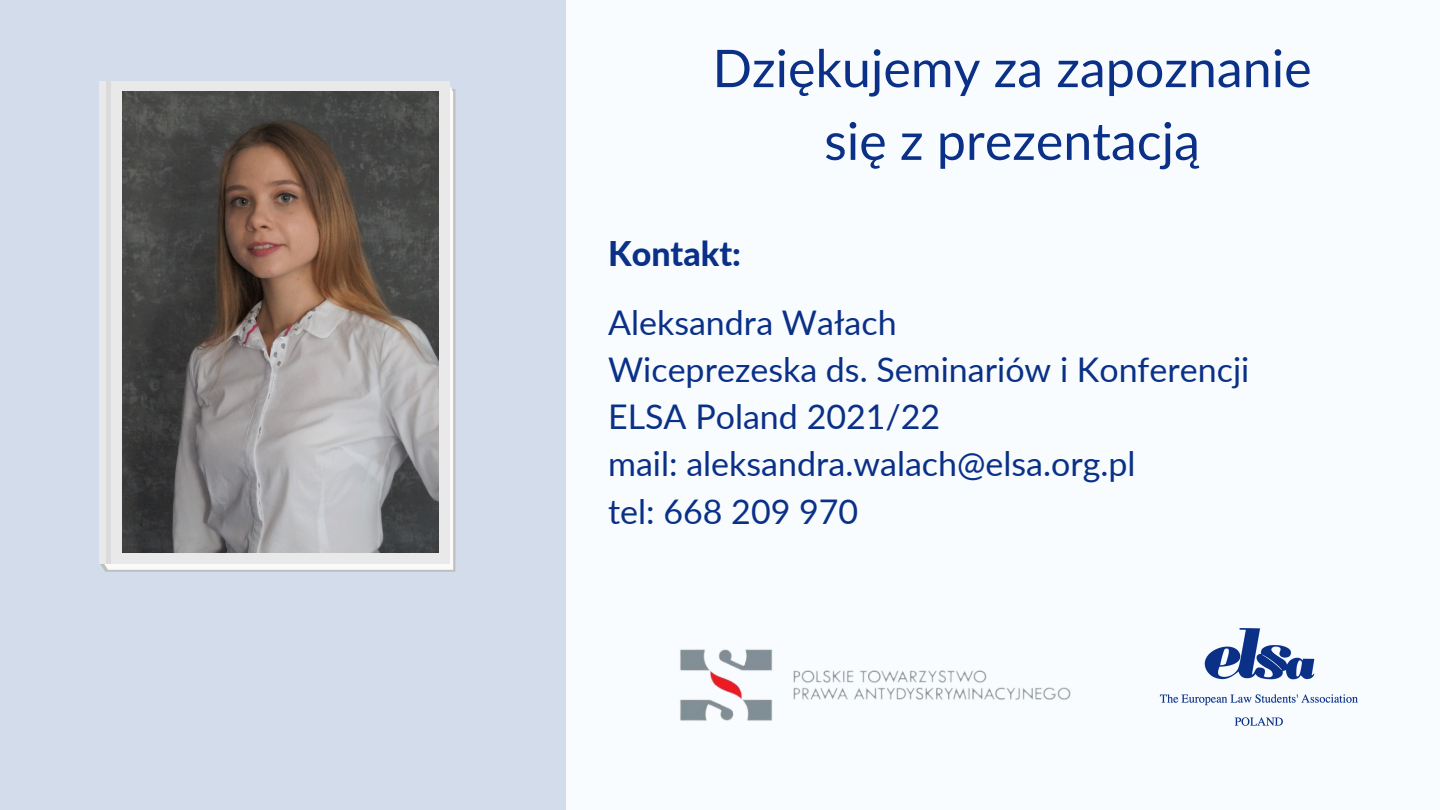
<style>
.page{position:relative;width:1440px;height:810px;background:#f8fcff}
.page>*{position:absolute;margin:0;border:0;box-sizing:border-box;transform-origin:0 0}
.t1{font:52px/72.8px "Lato";color:#0a3087;text-align:center}
.t2{font:34px/47.2px "Lato";color:#0a3087}
.t3{font:800 34px "Lato";color:#0a3087}
</style>
<div class="page">
<div style="left:220px;top:0;width:346px;height:810px;background:#d3dcea"></div>
<div style="left:1px;top:0;width:345px;height:810px;background:#d3dcea"></div>
<img style="left:1159px;top:628px;width:199px;height:98px">
<img style="left:680px;top:649px;width:391px;height:72px">
<svg style="left:103px;top:84px;width:350px;height:486px;background:#f6f6f6"></svg>
<div style="left:99px;top:81px;width:350px;height:483px;background:#e9e9e9"></div>
<img style="left:123px;top:91px;width:315px;height:461px">
<div style="left:106px;top:81px;width:5px;height:483px;background:#dbdbdb"></div>
<p class="t1" style="left:713px;top:31px;width:601px">Dziękujemy za zapoznanie się z prezentacją</p>
<p class="t3" style="left:608px;top:232px;width:135px">Kontakt:</p>
<p class="t2" style="left:608px;top:298px;width:290px">Aleksandra Wałach</p>
<p class="t2" style="left:608px;top:345px;width:643px">Wiceprezeska ds. Seminariów i Konferencji<br>ELSA Poland 2021/22</p>
<p class="t2" style="left:608px;top:439px;width:529px">mail: aleksandra.walach@elsa.org.pl</p>
<p class="t2" style="left:608px;top:487px;width:252px">tel: 668 209 970</p>
</div>
